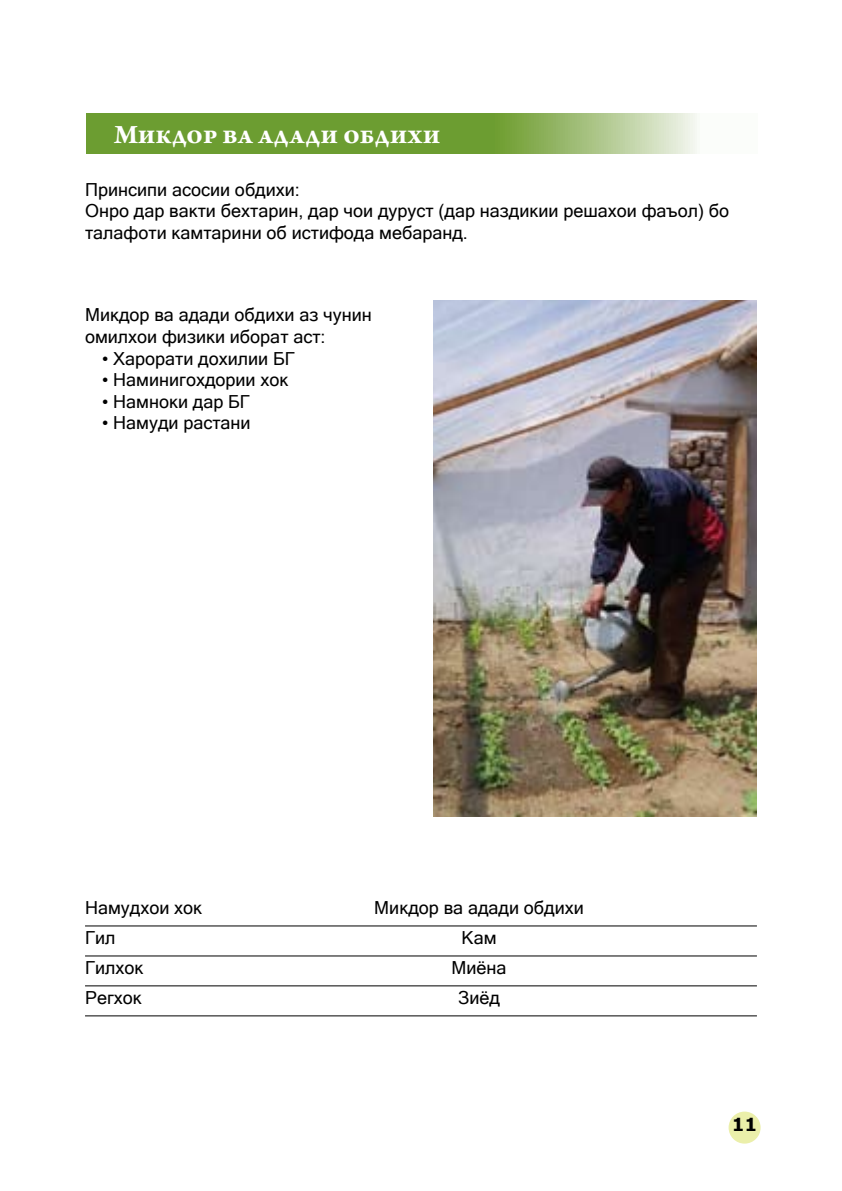
<style>
.page{position:relative;width:842px;height:1191px;background:#fff}
.page>*{position:absolute;margin:0;border:0;box-sizing:border-box;transform-origin:0 0}
.t1{font:700 28px "Arno Pro";color:#fff}
.t2{font:18px/21.6px "Microsoft Sans Serif";color:#000}
.t3{font:700 18px "Verdana";color:#000}
</style>
<div class="page">
<div style="left:729px;top:1111px;width:32px;height:32px;background:#ebefaa;border-radius:50%"></div>
<svg style="left:86px;top:113px;width:611px;height:40px;background:#81aa4e"></svg>
<hr style="left:85px;top:925px;width:672px;height:1px;background:#000">
<hr style="left:85px;top:955px;width:672px;height:1px;background:#000">
<hr style="left:85px;top:985px;width:672px;height:1px;background:#000">
<hr style="left:85px;top:1015px;width:672px;height:1px;background:#000">
<img style="left:433px;top:300px;width:324px;height:516px">
<h1 class="t1" style="left:114px;top:122px;width:327px">Микдор ва адади обдихи</h1>
<p class="t2" style="left:85px;top:179px;width:645px">Принсипи асосии обдихи:<br>Онро дар вакти бехтарин, дар чои дуруст (дар наздикии решахои фаъол) бо талафоти камтарини об истифода мебаранд.</p>
<p class="t2" style="left:85px;top:304px;width:288px">Микдор ва адади обдихи аз чунин омилхои физики иборат аст:</p>
<p class="t2" style="left:102px;top:347px;width:194px">• Харорати дохилии БГ</p>
<p class="t2" style="left:102px;top:369px;width:188px">• Наминигохдории хок</p>
<p class="t2" style="left:102px;top:390px;width:150px">• Намноки дар БГ</p>
<p class="t2" style="left:102px;top:412px;width:150px">• Намуди растани</p>
<p class="t2" style="left:85px;top:897px;width:119px">Намудхои хок</p>
<p class="t2" style="left:374px;top:897px;width:211px">Микдор ва адади обдихи</p>
<p class="t2" style="left:85px;top:927px;width:32px">Гил</p>
<p class="t2" style="left:462px;top:927px;width:36px">Кам</p>
<p class="t2" style="left:85px;top:957px;width:60px">Гилхок</p>
<p class="t2" style="left:452px;top:957px;width:57px">Миёна</p>
<p class="t2" style="left:85px;top:987px;width:58px">Регхок</p>
<p class="t2" style="left:458px;top:987px;width:43px">Зиёд</p>
<p class="t3" style="left:732px;top:1114px;width:27px">11</p>
</div>
